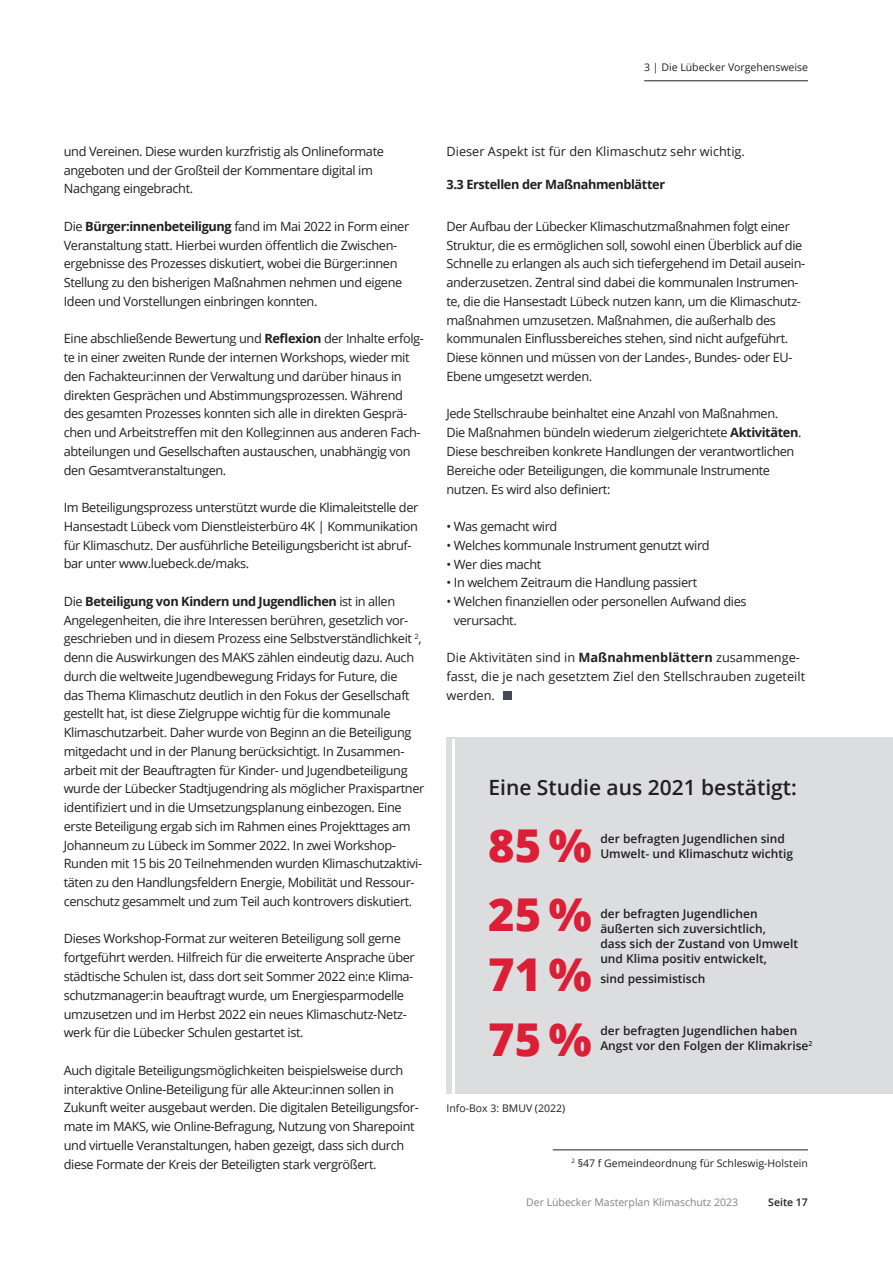
<style>
.page{position:relative;width:893px;height:1263px;background:#fff}
.page>*{position:absolute;margin:0;border:0;box-sizing:border-box;transform-origin:0 0}
.t1{font:800 45.3px/59.7px "Open Sans";color:#da1f37}
.t2{font:600 21px "Open Sans";color:#231f20}
.t3{font:12.75px/18.8px "Open Sans";letter-spacing:-.03em;color:#231f20}
.t4{font:12.75px/18.8px "Open Sans";color:#231f20}
.t5{font:700 12.75px "Open Sans";letter-spacing:-.03em;color:#231f20}
.t6{font:600 12px/15px "Open Sans";color:#231f20}
.t7{font:10.5px "Open Sans";color:#231f20}
.t8{font:10.5px "Open Sans";color:#808285}
.t9{font:600 10.5px "Open Sans";color:#231f20}
.s1{font-weight:700}
</style>
<div class="page">
<div style="left:503px;top:691px;width:9px;height:9px;background:#434a51"></div>
<hr style="left:553px;top:1149px;width:255px;height:1px;background:#231f20">
<div style="left:446px;top:737px;width:447px;height:356px;background:#dcdddf"></div>
<hr style="left:453px;top:739px;width:2px;height:354px;background:#fff">
<hr style="left:644px;top:81px;width:164px;height:1px;background:#231f20">
<p class="t7" style="left:644px;top:60px;width:165px">3 | Die Lübecker Vorgehensweise</p>
<p class="t3" style="left:64px;top:141px;width:322px">und Vereinen. Diese wurden kurzfristig als Onlineformate angeboten und der Großteil der Kommentare digital im<br>Nachgang eingebracht.</p>
<p class="t3" style="left:64px;top:216px;width:347px">Die <span class="s1">Bürger:innenbeteiligung</span> fand im Mai 2022 in Form einer Veranstaltung statt. Hierbei wurden öffentlich die Zwischen&shy;ergebnisse des Prozesses diskutiert, wobei die Bürger:innen Stellung zu den bisherigen Maßnahmen nehmen und eigene Ideen und Vorstellungen einbringen konnten.</p>
<p class="t3" style="left:64px;top:329px;width:362px">Eine abschließende Bewertung und <span class="s1">Reflexion</span> der Inhalte erfolg&shy;te in einer zweiten Runde der internen Workshops, wieder mit den Fachakteur:innen der Verwaltung und darüber hinaus in direkten Gesprächen und Abstimmungsprozessen. Während des gesamten Prozesses konnten sich alle in direkten Gesprä&shy;chen und Arbeitstreffen mit den Kolleg:innen aus anderen Fach&shy;abteilungen und Gesellschaften austauschen, unabhängig von den Gesamtveranstaltungen.</p>
<p class="t3" style="left:64px;top:498px;width:356px">Im Beteiligungsprozess unterstützt wurde die Klimaleitstelle der Hansestadt Lübeck vom Dienstleisterbüro 4K | Kommunikation für Klimaschutz. Der ausführliche Beteiligungsbericht ist abruf&shy;bar unter www.luebeck.de/maks.</p>
<p class="t3" style="left:64px;top:592px;width:362px">Die <span class="s1">Beteiligung von Kindern und Jugendlichen</span> ist in allen Angelegenheiten, die ihre Interessen berühren, gesetzlich vor&shy;geschrieben und in diesem Prozess eine Selbstverständlichkeit <sup>2</sup>, denn die Auswirkungen des MAKS zählen eindeutig dazu. Auch durch die weltweite Jugendbewegung Fridays for Future, die<br>das Thema Klimaschutz deutlich in den Fokus der Gesellschaft gestellt hat, ist diese Zielgruppe wichtig für die kommunale Klimaschutzarbeit. Daher wurde von Beginn an die Beteiligung mitgedacht und in der Planung berücksichtigt. In Zusammen&shy;arbeit mit der Beauftragten für Kinder- und Jugendbeteiligung wurde der Lübecker Stadtjugendring als möglicher Praxispartner identifiziert und in die Umsetzungsplanung einbezogen. Eine erste Beteiligung ergab sich im Rahmen eines Projekttages am Johanneum zu Lübeck im Sommer 2022. In zwei Workshop-Runden mit 15 bis 20 Teilnehmenden wurden Klimaschutzaktivi&shy;täten zu den Handlungsfeldern Energie, Mobilität und Ressour&shy;censchutz gesammelt und zum Teil auch kontrovers diskutiert.</p>
<p class="t3" style="left:64px;top:929px;width:353px">Dieses Workshop-Format zur weiteren Beteiligung soll gerne fortgeführt werden. Hilfreich für die erweiterte Ansprache über städtische Schulen ist, dass dort seit Sommer 2022 ein:e Klima&shy;schutzmanager:in beauftragt wurde, um Energiesparmodelle umzusetzen und im Herbst 2022 ein neues Klimaschutz-Netz&shy;werk für die Lübecker Schulen gestartet ist.</p>
<p class="t3" style="left:64px;top:1060px;width:356px">Auch digitale Beteiligungsmöglichkeiten beispielsweise durch interaktive Online-Beteiligung für alle Akteur:innen sollen in Zukunft weiter ausgebaut werden. Die digitalen Beteiligungsfor&shy;mate im MAKS, wie Online-Befragung, Nutzung von Sharepoint und virtuelle Veranstaltungen, haben gezeigt, dass sich durch diese Formate der Kreis der Beteiligten stark vergrößert.</p>
<p class="t4" style="left:446px;top:142px;width:300px">Dieser Aspekt ist für den Klimaschutz sehr wichtig.</p>
<p class="t5" style="left:446px;top:175px;width:220px">3.3 Erstellen der Maßnahmenblätter</p>
<p class="t3" style="left:446px;top:217px;width:360px">Der Aufbau der Lübecker Klimaschutzmaßnahmen folgt einer Struktur, die es ermöglichen soll, sowohl einen Überblick auf die Schnelle zu erlangen als auch sich tiefergehend im Detail ausein&shy;anderzusetzen. Zentral sind dabei die kommunalen Instrumen&shy;te, die die Hansestadt Lübeck nutzen kann, um die Klimaschutz&shy;maßnahmen umzusetzen. Maßnahmen, die außerhalb des kommunalen Einflussbereiches stehen, sind nicht aufgeführt.<br>Diese können und müssen von der Landes-, Bundes- oder EU-Ebene umgesetzt werden.</p>
<p class="t3" style="left:446px;top:404px;width:356px">Jede Stellschraube beinhaltet eine Anzahl von Maßnahmen.<br>Die Maßnahmen bündeln wiederum zielgerichtete <span class="s1">Aktivitäten</span>.<br>Diese beschreiben konkrete Handlungen der verantwortlichen Bereiche oder Beteiligungen, die kommunale Instrumente nutzen. Es wird also definiert:</p>
<p class="t3" style="left:446px;top:517px;width:112px">• Was gemacht wird</p>
<p class="t3" style="left:446px;top:535px;width:265px">• Welches kommunale Instrument genutzt wird</p>
<p class="t3" style="left:446px;top:554px;width:96px">• Wer dies macht</p>
<p class="t3" style="left:446px;top:573px;width:252px">• In welchem Zeitraum die Handlung passiert</p>
<p class="t3" style="left:454px;top:592px;width:294px;text-indent:-7px">• Welchen finanziellen oder personellen Aufwand dies verursacht.</p>
<p class="t4" style="left:446px;top:648px;width:360px">Die Aktivitäten sind in <span class="s1">Maßnahmenblättern</span> zusammenge&shy;fasst, die je nach gesetztem Ziel den Stellschrauben zugeteilt werden.</p>
<h2 class="t2" style="left:488px;top:773px;width:310px">Eine Studie aus 2021 bestätigt:</h2>
<h1 class="t1" style="left:488px;top:814px;width:105px">85 %</h1>
<p class="t6" style="left:600px;top:831px;width:194px">der befragten Jugendlichen sind<br>Umwelt- und Klimaschutz wichtig</p>
<h1 class="t1" style="left:488px;top:883px;width:105px">25 %<br>71 %</h1>
<p class="t6" style="left:600px;top:906px;width:199px">der befragten Jugendlichen äußerten sich zuversichtlich,<br>dass sich der Zustand von Umwelt und Klima positiv entwickelt,</p>
<p class="t6" style="left:600px;top:970px;width:106px">sind pessimistisch</p>
<h1 class="t1" style="left:488px;top:1007px;width:105px">75 %</h1>
<p class="t6" style="left:600px;top:1023px;width:214px">der befragten Jugendlichen haben<br>Angst vor den Folgen der Klimakrise<sup>2</sup></p>
<p class="t7" style="left:446px;top:1101px;width:120px">Info-Box 3: BMUV (2022)</p>
<p class="t7" style="left:572px;top:1156px;width:238px"><sup>2</sup> §47 f Gemeindeordnung für Schleswig-Holstein</p>
<p class="t8" style="left:526px;top:1195px;width:214px">Der Lübecker Masterplan Klimaschutz 2023</p>
<p class="t9" style="left:768px;top:1195px;width:41px">Seite 17</p>
</div>
